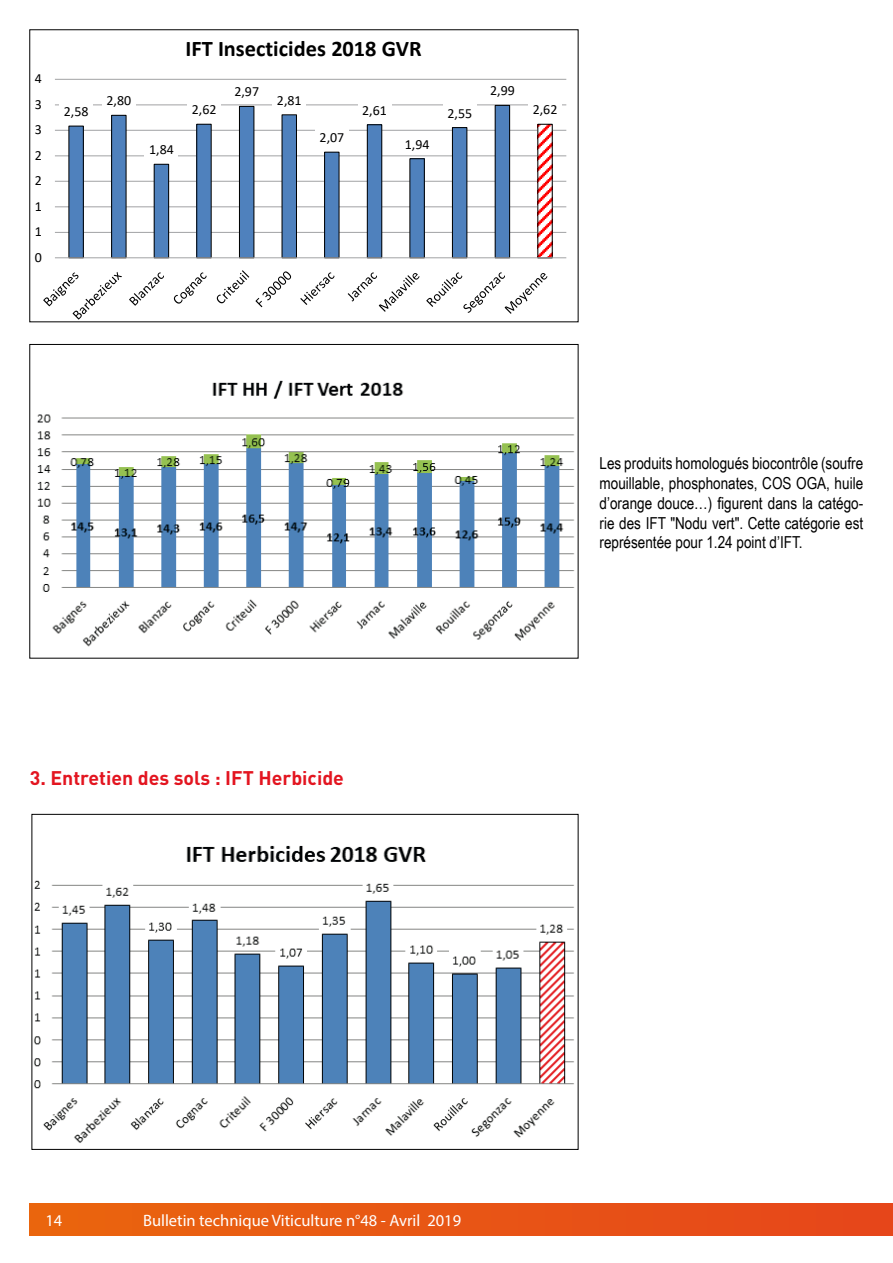
<style>
.page{position:relative;width:893px;height:1263px;background:#fff}
.page>*{position:absolute;margin:0;border:0;box-sizing:border-box;transform-origin:0 0}
.t1{font:700 22.35px "Calibri";color:#000}
.t2{font:700 19.5px "DINOT";color:#e31520}
.t3{font:16.5px/19.8px "Arial Narrow";color:#000;text-align:justify}
.t4{font:16.5px "Myriad Pro";color:#fff}
.t5{font:13.95px "Calibri";color:#000}
</style>
<div class="page">
<div style="left:30px;top:1203px;width:863px;height:32px;background:linear-gradient(to right,#ea650e,#e6461b)"></div>
<img style="left:37px;top:380px;width:538px;height:267px">
<img style="left:34px;top:845px;width:540px;height:298px">
<svg style="left:43px;top:78px;width:524px;height:242px"></svg>
<p class="t5" style="left:35px;top:69px;width:9px">4</p>
<p class="t5" style="left:35px;top:95px;width:9px">3</p>
<p class="t5" style="left:35px;top:120px;width:9px">3</p>
<p class="t5" style="left:35px;top:146px;width:9px">2</p>
<p class="t5" style="left:35px;top:171px;width:9px">2</p>
<p class="t5" style="left:35px;top:197px;width:9px">1</p>
<p class="t5" style="left:35px;top:222px;width:9px">1</p>
<p class="t5" style="left:35px;top:248px;width:9px">0</p>
<p class="t5" style="left:64px;top:102px;width:26px">2,58</p>
<p class="t5" style="left:107px;top:91px;width:26px">2,80</p>
<p class="t5" style="left:149px;top:140px;width:26px">1,84</p>
<h1 class="t1" style="left:186px;top:33px;width:238px">IFT Insecticides 2018 GVR</h1>
<p class="t5" style="left:192px;top:100px;width:26px">2,62</p>
<p class="t5" style="left:234px;top:82px;width:26px">2,97</p>
<p class="t5" style="left:277px;top:90px;width:26px">2,81</p>
<p class="t5" style="left:320px;top:128px;width:26px">2,07</p>
<p class="t5" style="left:362px;top:100px;width:26px">2,61</p>
<p class="t5" style="left:405px;top:134px;width:26px">1,94</p>
<p class="t5" style="left:447px;top:103px;width:26px">2,55</p>
<p class="t5" style="left:490px;top:81px;width:26px">2,99</p>
<p class="t5" style="left:533px;top:100px;width:26px">2,62</p>
<p class="t3" style="left:600px;top:453px;width:265px">Les produits homologués biocontrôle (soufre mouillable, phosphonates, COS OGA, huile d’orange douce…) figurent dans la catégo&shy;rie des IFT "Nodu vert". Cette catégorie est représentée pour 1.24 point d’IFT.</p>
<p class="t2" style="left:30px;top:765px;width:316px">3. Entretien des sols : IFT Herbicide</p>
<p class="t4" style="left:45px;top:1210px;width:18px">14</p>
<p class="t4" style="left:143px;top:1210px;width:320px">Bulletin technique Viticulture n°48 - Avril 2019</p>
</div>
